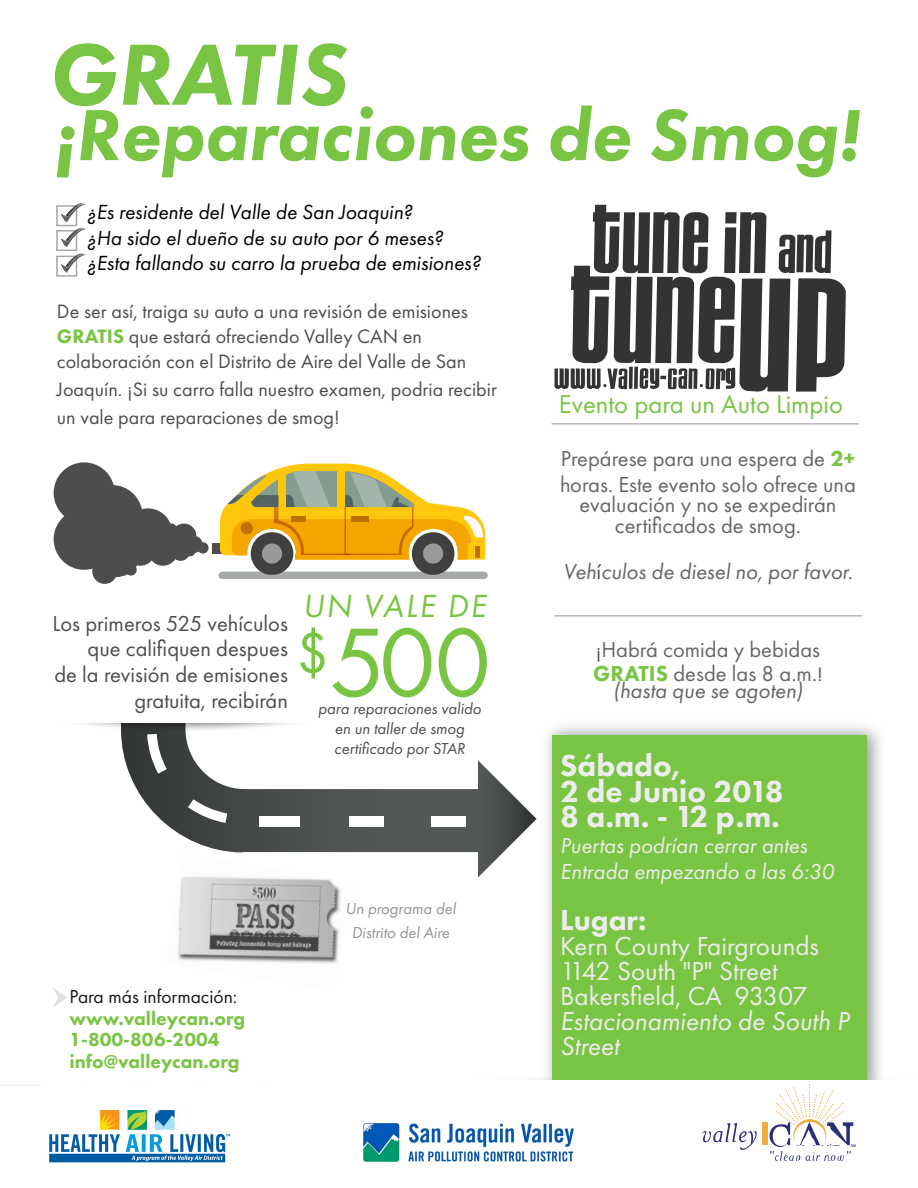
<style>
.page{position:relative;width:918px;height:1188px;background:#fff}
.page>*{position:absolute;margin:0;border:0;box-sizing:border-box;transform-origin:0 0}
.t1{font:101.1px "Futura PT";color:#7ac443}
.t2{font:italic 800 90px "Futura PT";color:#7ac443}
.t3{font:italic 800 75px "Futura PT";color:#7ac443}
.t4{font:italic 33.3px "Futura PT";letter-spacing:.06em;color:#7ac443}
.t5{font:800 31.5px/25.7px "Futura PT";color:#ededed}
.t6{font:800 30px "Futura PT";color:#ededed}
.t7{font:27px/24.9px "Futura PT";color:#ededed}
.t8{font:italic 27px/24.9px "Futura PT";color:#ededed}
.t9{font:26.7px "Futura PT";color:#7ac443}
.t10{font:22.5px/25.8px "Futura PT";color:#666}
.t11{font:22.5px/25.7px "Futura PT";color:#4d4d4d;text-align:right}
.t12{font:italic 22.5px/25.7px "Futura PT";color:#ededed}
.t13{font:italic 22.5px "Futura PT";color:#666}
.t14{font:italic 21.3px/25.5px "Futura PT";color:#000}
.t15{font:20.1px/24.9px "Futura PT";color:#4d4d4d}
.t16{font:800 19.5px/21.6px "Futura PT";color:#7ac443}
.t17{font:19.5px "Futura PT";color:#1a1a1a}
.t18{font:italic 16.5px/19.8px "Futura PT";color:#4d4d4d;text-align:center}
.t19{font:italic 16.5px/24.2px "Futura PT";color:#949494;text-align:center}
.t20{font:600 3.75px "Myriad Pro";color:#2a3078}
.s1{font-weight:800;color:#7ac443}
.s2{color:#4e4e4e}
.s3{font-style:normal;color:#4d4d4d}
.s4{font-size:20.25px;color:#4e4e4e}
</style>
<div class="page">
<div style="left:552px;top:735px;width:315px;height:351px;background:#7ac443"></div>
<div style="left:213px;top:543px;width:25px;height:11px;background:#4d4d4d"></div>
<svg style="left:54px;top:462px;width:155px;height:122px"></svg>
<svg style="left:219px;top:464px;width:269px;height:115px"></svg>
<svg style="left:133px;top:783px;width:345px;height:70px"></svg>
<div style="left:349px;top:816px;width:35px;height:11px;background:#fff"></div>
<div style="left:259px;top:816px;width:41px;height:11px;background:#fff"></div>
<div style="left:432px;top:816px;width:34px;height:11px;background:#fff"></div>
<svg style="left:188px;top:799px;width:39px;height:24px"></svg>
<svg style="left:478px;top:760px;width:59px;height:117px"></svg>
<div style="left:56px;top:205px;width:21px;height:21px;border:2px solid #808184"></div>
<svg style="left:61px;top:203px;width:25px;height:19px"></svg>
<div style="left:56px;top:230px;width:21px;height:21px;border:2px solid #808184"></div>
<svg style="left:61px;top:228px;width:25px;height:19px"></svg>
<div style="left:56px;top:256px;width:21px;height:21px;border:2px solid #808184"></div>
<svg style="left:61px;top:253px;width:25px;height:20px"></svg>
<svg style="left:78px;top:723px;width:214px;height:60px"></svg>
<svg style="left:555px;top:205px;width:291px;height:187px"></svg>
<img style="left:178px;top:876px;width:163px;height:88px">
<svg style="left:53px;top:988px;width:14px;height:19px"></svg>
<div style="left:42px;top:1080px;width:876px;height:108px;background:#fff"></div>
<hr style="left:552px;top:423px;width:307px;height:2px;background:#808080">
<hr style="left:555px;top:615px;width:307px;height:2px;background:#808080">
<svg style="left:702px;top:1123px;width:55px;height:27px"></svg>
<div style="left:762px;top:1122px;width:5px;height:23px;background:#efad41"></div>
<svg style="left:769px;top:1085px;width:84px;height:76px"></svg>
<img style="left:363px;top:1124px;width:211px;height:38px">
<img style="left:49px;top:1110px;width:182px;height:53px">
<h2 class="t2" style="left:48px;top:19px;width:301px">GRATIS</h2>
<h3 class="t3" style="left:53px;top:89px;width:808px">¡Reparaciones de Smog!</h3>
<p class="t14" style="left:87px;top:199px;width:395px">¿Es residente del Valle de San Joaquin?<br>¿Ha sido el dueño de su auto por 6 meses? ¿Esta fallando su carro la prueba de emisiones?</p>
<p class="t15" style="left:57px;top:299px;width:413px">De ser así, traiga su auto a una revisión de emisiones<br><span class="s1">GRATIS</span> que estará ofreciendo Valley CAN en colaboración con el Distrito de Aire del Valle de San</p>
<p class="t15" style="left:57px;top:375px;width:442px;line-height:28px">Joaquín. <span class="s2">¡S</span>i su carro falla nuestro examen, podria recibir un vale para reparaciones de smog<span class="s2">!</span></p>
<p class="t11" style="left:52px;top:610px;width:237px">Los primeros 525 vehículos que califiquen despues<br>de la revisión de emisiones gratuita, recibirán</p>
<h3 class="t4" style="left:303px;top:586px;width:185px">UN VALE DE</h3>
<h1 class="t1" style="left:296px;top:603px;width:197px"><sup>$</sup>500</h1>
<p class="t18" style="left:318px;top:699px;width:165px">para reparaciones valido en un taller de smog certificado por STAR</p>
<p class="t17" style="left:70px;top:985px;width:169px">Para más información:</p>
<p class="t16" style="left:70px;top:1007px;width:177px">www.valleycan.org<br>1-800-806-2004 info@valleycan.org</p>
<p class="t19" style="left:345px;top:896px;width:112px">Un programa del<br>Distrito del Aire</p>
<h3 class="t9" style="left:559px;top:388px;width:286px">Evento para un Auto Limpio</h3>
<p class="t10" style="left:560px;top:446px;width:297px">Prepárese para una espera de <span class="s1">2+ </span>horas. Este evento solo ofrece una</p>
<p class="t10" style="left:579px;top:495px;width:259px;line-height:20.4px;text-align:center">evaluación y no se expedirán certificados de smog.</p>
<p class="t13" style="left:563px;top:558px;width:291px">Veh<span class="s3">í</span>culos de diesel no, por favor.</p>
<p class="t10" style="left:593px;top:637px;width:231px;line-height:24.3px"><span class="s4">¡</span>Habrá comida y bebidas<br><span class="s1">GRATIS</span> desde las 8 a.m.<span class="s4">!</span></p>
<p class="t13" style="left:613px;top:677px;width:191px">(hasta que se agoten)</p>
<h3 class="t5" style="left:560px;top:752px;width:225px">Sábado,<br>2 de Junio 2018<br>8 a.m. - 12 p.m.</h3>
<p class="t12" style="left:560px;top:833px;width:276px">Puertas podrían cerrar antes<br>Entrada empezando a las 6:30</p>
<h3 class="t6" style="left:560px;top:902px;width:88px">Lugar:</h3>
<h3 class="t7" style="left:560px;top:934px;width:260px">Kern County Fairgrounds<br>1142 South "P" Street<br>Bakersfield, CA 93307</h3>
<h3 class="t8" style="left:560px;top:1008px;width:290px">Estacionamiento de South P<br>Street</h3>
<p class="t20" style="left:851px;top:1143px;width:7px">SM</p>
</div>
